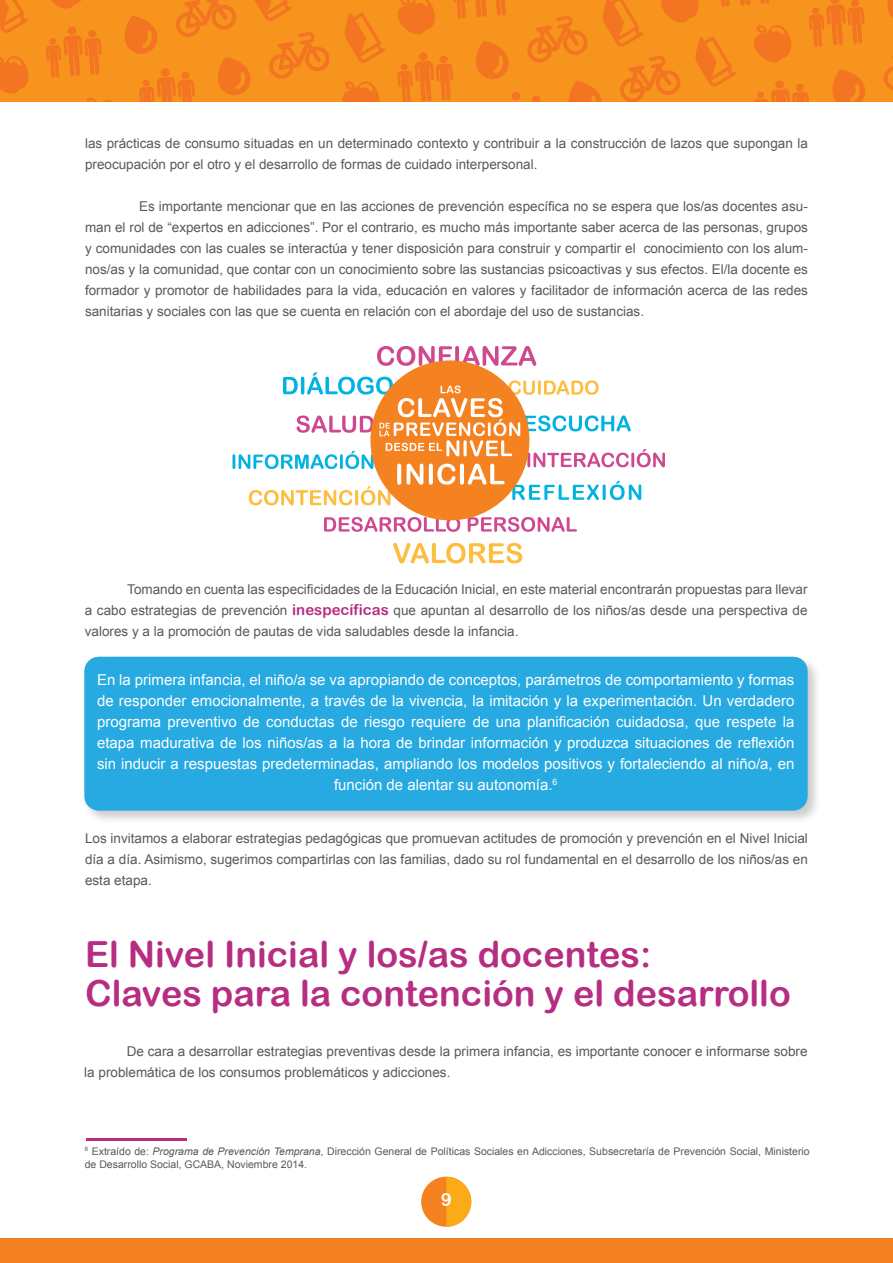
<style>
.page{position:relative;width:893px;height:1263px;background:#fff}
.page>*{position:absolute;margin:0;border:0;box-sizing:border-box;transform-origin:0 0}
.t1{font:36px/39px "Arial Rounded MT Bold";color:#b62d81}
.t2{font:18px "Arial Rounded MT Bold";color:#fff}
.t3{font:15px/21px "Arial";color:#fff;text-align:center}
.t4{font:13.5px/21px "Arial";color:#58595b;text-align:justify}
.t5{font:10.5px/13.5px "Arial";color:#58595b}
.s1{font-family:"Arial Rounded MT Bold";font-size:15px;color:#b62d81}
.s2{font-style:italic}
</style>
<div class="page">
<div style="left:0;top:0;width:893px;height:101px;background:#f7941e"></div>
<svg style="left:0;top:0;width:28px;height:33px"></svg>
<svg style="left:51px;top:0;width:30px;height:9px"></svg>
<svg style="left:124px;top:16px;width:34px;height:38px"></svg>
<svg style="left:176px;top:0;width:60px;height:37px"></svg>
<svg style="left:254px;top:0;width:38px;height:21px"></svg>
<svg style="left:0;top:56px;width:29px;height:38px"></svg>
<svg style="left:46px;top:27px;width:56px;height:51px"></svg>
<svg style="left:218px;top:57px;width:33px;height:38px"></svg>
<svg style="left:269px;top:32px;width:61px;height:47px"></svg>
<svg style="left:344px;top:13px;width:41px;height:50px"></svg>
<svg style="left:87px;top:98px;width:24px;height:3px"></svg>
<svg style="left:139px;top:68px;width:56px;height:33px"></svg>
<svg style="left:568px;top:81px;width:33px;height:20px"></svg>
<svg style="left:620px;top:56px;width:61px;height:45px"></svg>
<svg style="left:695px;top:36px;width:41px;height:50px"></svg>
<svg style="left:532px;top:96px;width:8px;height:5px"></svg>
<svg style="left:511px;top:92px;width:10px;height:8px"></svg>
<svg style="left:887px;top:0;width:6px;height:18px"></svg>
<svg style="left:754px;top:25px;width:37px;height:37px"></svg>
<svg style="left:809px;top:0;width:56px;height:47px"></svg>
<svg style="left:832px;top:69px;width:33px;height:32px"></svg>
<svg style="left:884px;top:56px;width:9px;height:34px"></svg>
<svg style="left:755px;top:80px;width:54px;height:21px"></svg>
<svg style="left:397px;top:0;width:38px;height:34px"></svg>
<svg style="left:453px;top:0;width:53px;height:19px"></svg>
<svg style="left:476px;top:41px;width:33px;height:38px"></svg>
<svg style="left:527px;top:16px;width:61px;height:47px"></svg>
<svg style="left:603px;top:0;width:40px;height:47px"></svg>
<svg style="left:342px;top:81px;width:38px;height:20px"></svg>
<svg style="left:397px;top:52px;width:56px;height:49px"></svg>
<svg style="left:661px;top:0;width:38px;height:23px"></svg>
<svg style="left:721px;top:0;width:49px;height:7px"></svg>
<div style="left:0;top:1238px;width:893px;height:25px;background:#f58220"></div>
<div style="left:421px;top:1177px;width:50px;height:50px;background:#f58220;border-radius:50%"></div>
<svg style="left:446px;top:1177px;width:25px;height:50px"></svg>
<svg style="left:377px;top:346px;width:159px;height:20px"></svg>
<svg style="left:393px;top:543px;width:129px;height:20px"></svg>
<svg style="left:324px;top:517px;width:136px;height:15px"></svg>
<svg style="left:468px;top:517px;width:109px;height:15px"></svg>
<div style="left:370px;top:360px;width:159px;height:160px;background:#f58220;border-radius:50%"></div>
<svg style="left:232px;top:372px;width:433px;height:133px"></svg>
<div style="left:82px;top:655px;width:740px;height:170px;background:#000;opacity:.2"></div>
<div style="left:84px;top:657px;width:724px;height:154px;background:#27aae1"></div>
<hr style="left:86px;top:1138px;width:101px;height:2px;background:#b62d81">
<p class="t4" style="left:85px;top:133px;width:724px">las prácticas de consumo situadas en un determinado contexto y contribuir a la construcción de lazos que supongan la preocupación por el otro y el desarrollo de formas de cuidado interpersonal.</p>
<p class="t4" style="left:85px;top:196px;width:724px;text-indent:54px">Es importante mencionar que en las acciones de prevención específica no se espera que los/as docentes asu&shy;man el rol de “expertos en adicciones”. Por el contrario, es mucho más importante saber acerca de las personas, grupos y comunidades con las cuales se interactúa y tener disposición para construir y compartir el conocimiento con los alum&shy;nos/as y la comunidad, que contar con un conocimiento sobre las sustancias psicoactivas y sus efectos. El/la docente es formador y promotor de habilidades para la vida, educación en valores y facilitador de información acerca de las redes sanitarias y sociales con las que se cuenta en relación con el abordaje del uso de sustancias.</p>
<p class="t4" style="left:85px;top:579px;width:724px;text-indent:43px">Tomando en cuenta las especificidades de la Educación Inicial, en este material encontrarán propuestas para llevar a cabo estrategias de prevención <span class="s1">inespecíficas</span> que apuntan al desarrollo de los niños/as desde una perspectiva de valores y a la promoción de pautas de vida saludables desde la infancia.</p>
<p class="t3" style="left:97px;top:670px;width:699px">En la primera infancia, el niño/a se va apropiando de conceptos, parámetros de comportamiento y formas de responder emocionalmente, a través de la vivencia, la imitación y la experimentación. Un verdadero programa preventivo de conductas de riesgo requiere de una planificación cuidadosa, que respete la etapa madurativa de los niños/as a la hora de brindar información y produzca situaciones de reflexión sin inducir a respuestas predeterminadas, ampliando los modelos positivos y fortaleciendo al niño/a, en función de alentar su autonomía.<sup>6</sup></p>
<p class="t4" style="left:85px;top:827px;width:724px">Los invitamos a elaborar estrategias pedagógicas que promuevan actitudes de promoción y prevención en el Nivel Inicial día a día. Asimismo, sugerimos compartirlas con las familias, dado su rol fundamental en el desarrollo de los niños/as en esta etapa.</p>
<h1 class="t1" style="left:85px;top:934px;width:707px">El Nivel Inicial y los/as docentes:<br>Claves para la contención y el desarrollo</h1>
<p class="t4" style="left:84px;top:1041px;width:725px;text-indent:43px">De cara a desarrollar estrategias preventivas desde la primera infancia, es importante conocer e informarse sobre la problemática de los consumos problemáticos y adicciones.</p>
<p class="t5" style="left:85px;top:1144px;width:726px"><sup>6</sup> Extraído de: <span class="s2">Programa de Prevención Temprana</span>, Dirección General de Políticas Sociales en Adicciones, Subsecretaría de Prevención Social, Ministerio de Desarrollo Social, GCABA, Noviembre 2014.</p>
<h2 class="t2" style="left:441px;top:1189px;width:12px">9</h2>
</div>
